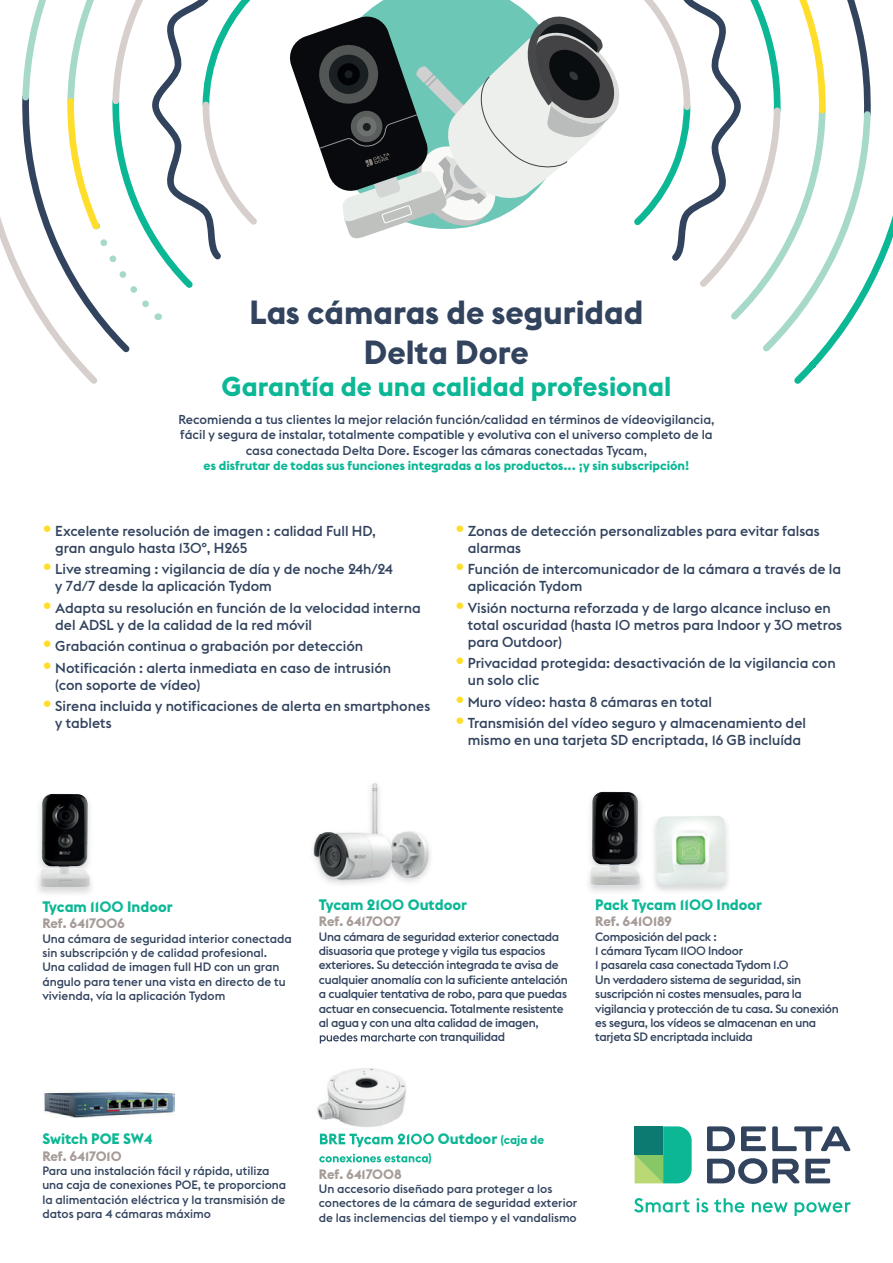
<style>
.page{position:relative;width:893px;height:1263px;background:#fff}
.page>*{position:absolute;margin:0;border:0;box-sizing:border-box;transform-origin:0 0}
.t1{font:700 33px/39.6px "Euclid Flex";color:#32435e;text-align:center}
.t2{font:700 27px "Euclid Flex";color:#0cb795}
.t3{font:700 15px "Euclid Flex";color:#0cb795}
.t4{font:500 14.25px/17.1px "Euclid Flex";color:#32435e}
.t5{font:700 13.5px "Euclid Flex";color:#a59b97}
.t6{font:500 12.75px/15.3px "Euclid Flex";color:#32435e;text-align:center}
.t7{font:700 12.75px "Euclid Flex";color:#0cb795}
.t8{font:500 12px/14.4px "Euclid Flex";letter-spacing:-.025em;color:#32435e}
.t9{font:500 12px/14.4px "Euclid Flex";color:#32435e}
.s1{font-weight:700;font-size:24px;color:#ffdd2b}
.s2{font-size:12px}
</style>
<div class="page">
<svg style="left:0;top:0;width:257px;height:384px"></svg>
<svg style="left:290px;top:0;width:603px;height:358px"></svg>
<svg style="left:634px;top:1198px;width:56px;height:14px"></svg>
<svg style="left:696px;top:1198px;width:12px;height:14px"></svg>
<svg style="left:714px;top:1198px;width:30px;height:14px"></svg>
<svg style="left:752px;top:1202px;width:36px;height:10px"></svg>
<svg style="left:794px;top:1202px;width:56px;height:14px"></svg>
<svg style="left:707px;top:1126px;width:28px;height:25px"></svg>
<svg style="left:741px;top:1126px;width:25px;height:25px"></svg>
<svg style="left:772px;top:1126px;width:78px;height:25px"></svg>
<svg style="left:707px;top:1158px;width:92px;height:26px"></svg>
<svg style="left:805px;top:1159px;width:25px;height:24px"></svg>
<svg style="left:635px;top:1126px;width:57px;height:57px;background:#39b086"></svg>
<img style="left:40px;top:794px;width:50px;height:93px">
<img style="left:313px;top:783px;width:118px;height:102px">
<img style="left:590px;top:792px;width:50px;height:93px">
<img style="left:656px;top:815px;width:70px;height:70px">
<img style="left:317px;top:1032px;width:89px;height:87px">
<img style="left:319px;top:1119px;width:21px;height:25px">
<img style="left:340px;top:1119px;width:56px;height:29px">
<img style="left:320px;top:1033px;width:107px;height:10px">
<img style="left:320px;top:1133px;width:107px;height:14px">
<img style="left:319px;top:1153px;width:108px;height:10px">
<img style="left:43px;top:1091px;width:131px;height:26px">
<h1 class="t1" style="left:250px;top:293px;width:395px">Las cámaras de seguridad<br>Delta Dore</h1>
<h2 class="t2" style="left:222px;top:371px;width:451px">Garantía de una calidad profesional</h2>
<p class="t6" style="left:178px;top:412px;width:538px">Recomienda a tus clientes la mejor relación función/calidad en términos de vídeovigilancia, fácil y segura de instalar, totalmente compatible y evolutiva con el universo completo de la casa conectada Delta Dore. Escoger las cámaras conectadas Tycam,</p>
<p class="t7" style="left:204px;top:458px;width:487px">es disfrutar de todas sus funciones integradas a los productos... ¡y sin subscripción!</p>
<p class="t4" style="left:55px;top:522px;width:322px;text-indent:-13px"><span class="s1">•</span> Excelente resolución de imagen : calidad Full HD, gran angulo hasta 130º, H265</p>
<p class="t4" style="left:55px;top:561px;width:339px;text-indent:-13px"><span class="s1">•</span> Live streaming : vigilancia de día y de noche 24h/24 y 7d/7 desde la aplicación Tydom</p>
<p class="t4" style="left:55px;top:599px;width:367px;text-indent:-13px"><span class="s1">•</span> Adapta su resolución en función de la velocidad interna del ADSL y de la calidad de la red móvil</p>
<p class="t4" style="left:43px;top:638px;width:322px"><span class="s1">•</span> Grabación continua o grabación por detección</p>
<p class="t4" style="left:55px;top:659px;width:337px;text-indent:-13px"><span class="s1">•</span> Notificación : alerta inmediata en caso de intrusión (con soporte de vídeo)</p>
<p class="t4" style="left:55px;top:697px;width:376px;text-indent:-13px"><span class="s1">•</span> Sirena incluida y notificaciones de alerta en smartphones y tablets</p>
<p class="t4" style="left:468px;top:522px;width:354px;text-indent:-13px"><span class="s1">•</span> Zonas de detección personalizables para evitar falsas alarmas</p>
<p class="t4" style="left:468px;top:561px;width:375px;text-indent:-13px"><span class="s1">•</span> Función de intercomunicador de la cámara a través de la aplicación Tydom</p>
<p class="t4" style="left:468px;top:599px;width:376px;text-indent:-13px"><span class="s1">•</span> Visión nocturna reforzada y de largo alcance incluso en total oscuridad (hasta 10 metros para Indoor y 30 metros para Outdoor)</p>
<p class="t4" style="left:468px;top:655px;width:369px;text-indent:-13px"><span class="s1">•</span> Privacidad protegida: desactivación de la vigilancia con un solo clic</p>
<p class="t4" style="left:455px;top:693px;width:259px"><span class="s1">•</span> Muro vídeo: hasta 8 cámaras en total</p>
<p class="t4" style="left:455px;top:715px;width:353px;text-align:center"><span class="s1">•</span> Transmisión del vídeo seguro y almacenamiento del mismo en una tarjeta SD encriptada, 16 GB incluída</p>
<p class="t3" style="left:42px;top:898px;width:132px">Tycam 1100 Indoor</p>
<p class="t5" style="left:42px;top:916px;width:84px">Ref. 6417006</p>
<p class="t9" style="left:42px;top:931px;width:251px">Una cámara de seguridad interior conectada sin subscripción y de calidad profesional.<br>Una calidad de imagen full HD con un gran ángulo para tener una vista en directo de tu vivienda, vía la aplicación Tydom</p>
<p class="t3" style="left:319px;top:896px;width:150px">Tycam 2100 Outdoor</p>
<p class="t5" style="left:319px;top:913px;width:83px">Ref. 6417007</p>
<p class="t8" style="left:319px;top:929px;width:250px">Una cámara de seguridad exterior conectada disuasoria que protege y vigila tus espacios exteriores. Su detección integrada te avisa de cualquier anomalía con la suficiente antelación a cualquier tentativa de robo, para que puedas actuar en consecuencia. Totalmente resistente al agua y con una alta calidad de imagen,</p>
<p class="t3" style="left:595px;top:896px;width:168px">Pack Tycam 1100 Indoor</p>
<p class="t5" style="left:595px;top:913px;width:78px">Ref. 6410189</p>
<p class="t8" style="left:595px;top:929px;width:245px">Composición del pack :<br>1 cámara Tycam 1100 Indoor<br>1 pasarela casa conectada Tydom 1.0<br>Un verdadero sistema de seguridad, sin suscripción ni costes mensuales, para la vigilancia y protección de tu casa. Su conexión es segura, los vídeos se almacenan en una tarjeta SD encriptada incluida</p>
<p class="t3" style="left:42px;top:1130px;width:112px">Switch POE SW4</p>
<p class="t5" style="left:42px;top:1148px;width:81px">Ref. 6417010</p>
<p class="t9" style="left:42px;top:1163px;width:245px">Para una instalación fácil y rápida, utiliza una caja de conexiones POE, te proporciona la alimentación eléctrica y la transmisión de datos para 4 cámaras máximo</p>
<p class="t3" style="left:319px;top:1130px;width:227px">BRE Tycam 2100 Outdoor <span class="s2">(caja de</span></p>
<p class="t5" style="left:319px;top:1166px;width:84px">Ref. 6417008</p>
<p class="t9" style="left:319px;top:1181px;width:260px">Un accesorio diseñado para proteger a los conectores de la cámara de seguridad exterior de las inclemencias del tiempo y el vandalismo</p>
</div>
